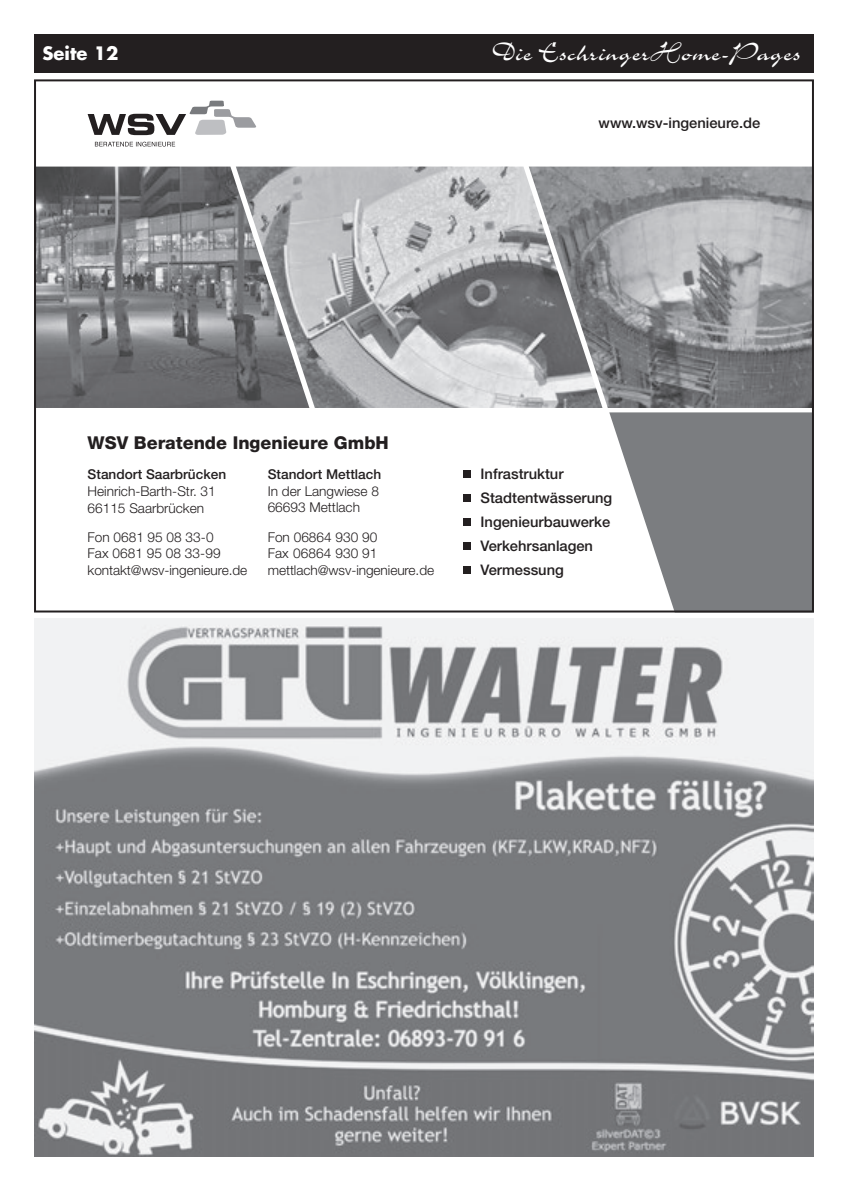
<style>
.page{position:relative;width:848px;height:1191px;background:#fff}
.page>*{position:absolute;margin:0;border:0;box-sizing:border-box;transform-origin:0 0}
.t1{font:29px "Charme LT";color:#fff}
.t2{font:700 18px "Futura LT";color:#fff}
.t3{font:800 17.8px "Helvetica Neue LT Std";color:#231f20}
.t4{font:500 14.6px/24px "Helvetica Neue LT Std";color:#231f20}
.t5{font:300 13.6px/16.6px "Helvetica Neue LT Std";color:#231f20}
.s1{font-weight:500}
</style>
<div class="page">
<div style="left:34px;top:34px;width:780px;height:38px;background:#231f20"></div>
<img style="left:34px;top:618px;width:780px;height:539px">
<div style="left:462px;top:470px;width:8px;height:7px;background:#231f20"></div>
<div style="left:462px;top:494px;width:8px;height:8px;background:#231f20"></div>
<div style="left:462px;top:518px;width:8px;height:7px;background:#231f20"></div>
<div style="left:462px;top:542px;width:8px;height:7px;background:#231f20"></div>
<div style="left:462px;top:566px;width:8px;height:7px;background:#231f20"></div>
<svg style="left:95px;top:142px;width:80px;height:5px"></svg>
<svg style="left:88px;top:101px;width:168px;height:34px"></svg>
<svg style="left:609px;top:412px;width:202px;height:197px;fill:#7b7d80"></svg>
<img style="left:602px;top:167px;width:209px;height:241px">
<img style="left:37px;top:167px;width:199px;height:241px">
<img style="left:236px;top:167px;width:366px;height:241px">
<p class="t2" style="left:43px;top:42px;width:77px">Seite 12</p>
<p class="t1" style="left:492px;top:38px;width:310px">Die EschringerHome-Pages</p>
<p class="t4" style="left:598px;top:110px;width:163px">www.wsv-ingenieure.de</p>
<p class="t3" style="left:88px;top:432px;width:303px">WSV Beratende Ingenieure GmbH</p>
<p class="t5" style="left:268px;top:465px;width:115px"><span class="s1">Standort Mettlach<br></span>In der Langwiese 8<br>66693 Mettlach</p>
<p class="t5" style="left:268px;top:528px;width:168px">Fon 06864 930 90<br>Fax 06864 930 91 mettlach@wsv-ingenieure.de</p>
<p class="t5" style="left:88px;top:466px;width:140px"><span class="s1">Standort Saarbrücken<br></span>Heinrich-Barth-Str. 31<br>66115 Saarbrücken</p>
<p class="t5" style="left:88px;top:528px;width:161px">Fon 0681 95 08 33-0<br>Fax 0681 95 08 33-99 kontakt@wsv-ingenieure.de</p>
<p class="t4" style="left:480px;top:462px;width:133px">Infrastruktur<br>Stadtentwässerung<br>Ingenieurbauwerke<br>Verkehrsanlagen<br>Vermessung</p>
</div>
